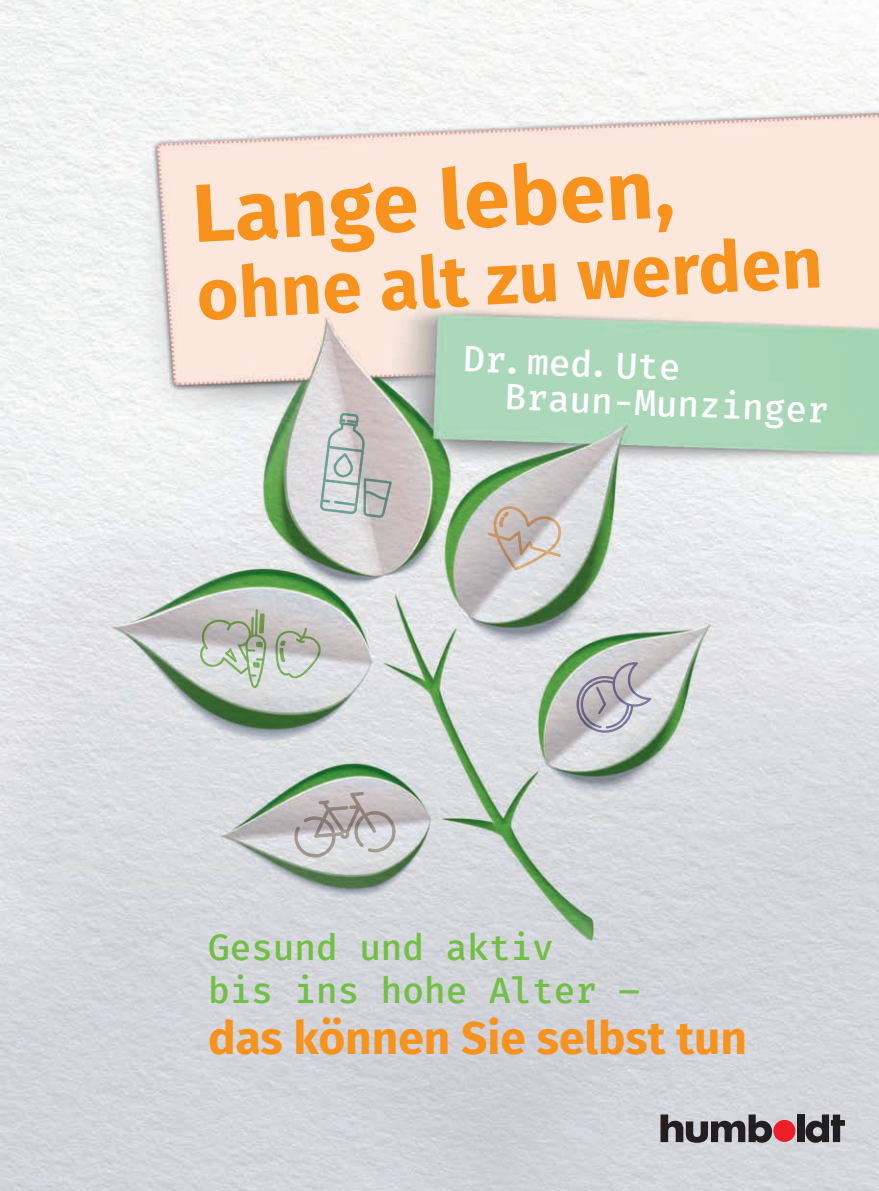
<style>
.page{position:relative;width:879px;height:1191px;background:#fff}
.page>*{position:absolute;margin:0;border:0;box-sizing:border-box;transform-origin:0 0}
.t1{font:700 82.2px "Fira Sans";color:#f7931d}
.t2{font:700 71px "Fira Sans";color:#f7931d}
.t3{font:700 46px "Fira Sans";color:#f7931d}
.t4{font:500 36px/43.8px "Fira Mono";color:#71bf44}
.t5{font:500 36px/37px "Fira Mono";color:#fff}
</style>
<div class="page">
<img style="left:0;top:0;width:879px;height:1191px">
<svg style="left:199px;top:609px;width:67px;height:79px;background:#bcc4b6"></svg>
<svg style="left:275px;top:628px;width:48px;height:52px;background:#bec4b9"></svg>
<svg style="left:487px;top:505px;width:74px;height:65px;background:#c8bdb6"></svg>
<svg style="left:576px;top:662px;width:75px;height:71px;background:#bbb8c0"></svg>
<svg style="left:295px;top:792px;width:101px;height:66px;background:#c1bcbd"></svg>
<svg style="left:320px;top:412px;width:72px;height:106px;background:#c1c3c2"></svg>
<div style="left:773px;top:1119px;width:22px;height:23px;background:#ee1d2a;border-radius:50%"></div>
<svg style="left:660px;top:1114px;width:112px;height:28px;background:#757477"></svg>
<div style="left:797px;top:1114px;width:7px;height:28px;background:#231f20"></div>
<svg style="left:805px;top:1114px;width:40px;height:28px"></svg>
<h1 class="t1" style="left:189px;top:144px;width:483px;rotate:-3deg">Lange leben,</h1>
<h2 class="t2" style="left:194px;top:235px;width:628px;rotate:-3deg">ohne alt zu werden</h2>
<p class="t5" style="left:507px;top:345px;width:325px;text-indent:-43px;rotate:2deg">Dr. med. Ute<br>Braun-Munzinger</p>
<p class="t4" style="left:208px;top:928px;width:434px">Gesund und aktiv<br>bis ins hohe Alter –</p>
<p class="t3" style="left:208px;top:999px;width:540px">das können Sie selbst tun</p>
</div>
